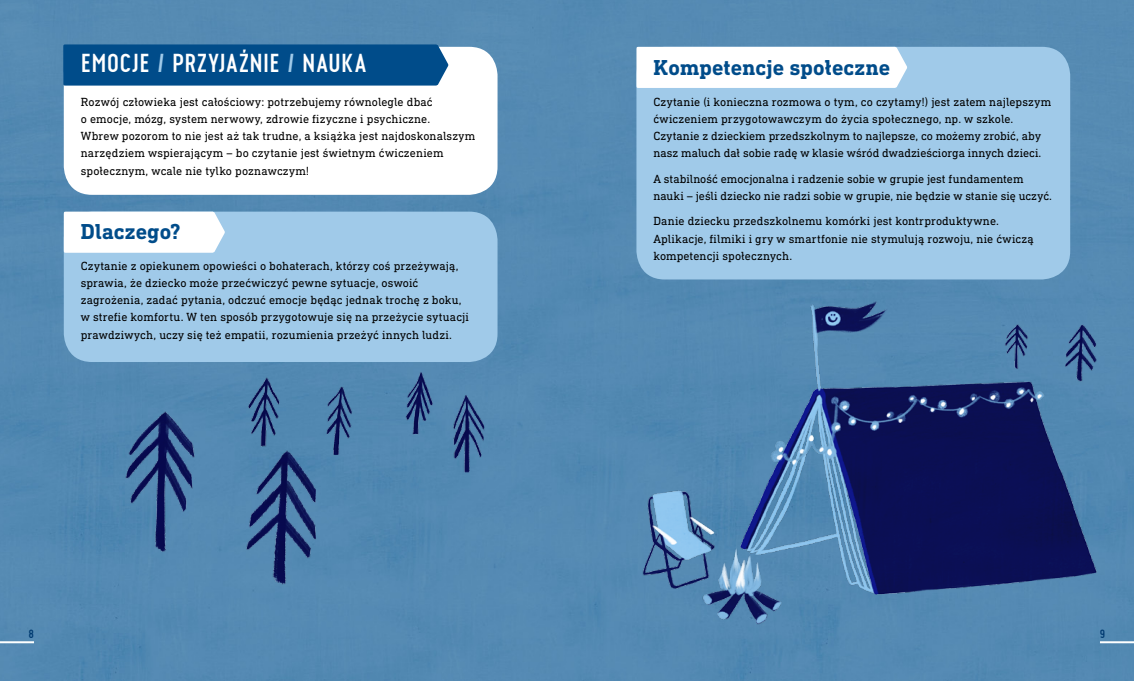
<style>
.page{position:relative;width:1134px;height:681px;background:#fff}
.page>*{position:absolute;margin:0;border:0;box-sizing:border-box;transform-origin:0 0}
.t1{font:700 26px "Pekora";letter-spacing:.01em;color:#fff}
.t2{font:700 22px "DIN Next Slab Pro";letter-spacing:.005em;color:#004c8a}
.t3{font:12px/17.2px "DIN Next Slab Pro";letter-spacing:.005em;color:#000}
.t4{font:700 12px "Pekora";color:#003a70}
.s1{color:#a0cae9}
</style>
<div class="page">
<div style="left:0;top:0;width:1134px;height:298px;background:#558ab3"></div>
<div style="left:64px;top:47px;width:433px;height:148px;background:#fff;border-radius:28px"></div>
<div style="left:64px;top:211px;width:433px;height:151px;background:#a0cae9;border-radius:28px"></div>
<div style="left:636px;top:47px;width:434px;height:232px;background:#a0cae9;border-radius:28px"></div>
<svg style="left:64px;top:211px;width:161px;height:42px;background:#f8fbfd"></svg>
<div style="left:63px;top:44px;width:386px;height:42px;background:#004c8a"></div>
<div style="left:636px;top:47px;width:271px;height:41px;background:#fff"></div>
<img style="left:567px;top:279px;width:567px;height:401px">
<img style="left:0;top:298px;width:575px;height:382px">
<hr style="left:1100px;top:641px;width:34px;height:2px;background:#fff">
<hr style="left:0;top:641px;width:34px;height:2px;background:#fff">
<h1 class="t1" style="left:81px;top:49px;width:288px">EMOCJE <span class="s1">/</span> PRZYJAŹNIE <span class="s1">/</span> NAUKA</h1>
<p class="t3" style="left:81px;top:93px;width:396px">Rozwój człowieka jest całościowy: potrzebujemy równolegle dbać<br>o emocje, mózg, system nerwowy, zdrowie fizyczne i psychiczne.<br>Wbrew pozorom to nie jest aż tak trudne, a książka jest najdoskonalszym narzędziem wspierającym – bo czytanie jest świetnym ćwiczeniem społecznym, wcale nie tylko poznawczym!</p>
<h2 class="t2" style="left:81px;top:219px;width:101px">Dlaczego?</h2>
<p class="t3" style="left:81px;top:257px;width:390px">Czytanie z opiekunem opowieści o bohaterach, którzy coś przeżywają, sprawia, że dziecko może przećwiczyć pewne sytuacje, oswoić zagrożenia, zadać pytania, odczuć emocje będąc jednak trochę z boku, w strefie komfortu. W ten sposób przygotowuje się na przeżycie sytuacji prawdziwych, uczy się też empatii, rozumienia przeżyć innych ludzi.</p>
<h2 class="t2" style="left:653px;top:55px;width:238px">Kompetencje społeczne</h2>
<p class="t3" style="left:653px;top:94px;width:399px">Czytanie (i konieczna rozmowa o tym, co czytamy!) jest zatem najlepszym ćwiczeniem przygotowawczym do życia społecznego, np. w szkole.<br>Czytanie z dzieckiem przedszkolnym to najlepsze, co możemy zrobić, aby nasz maluch dał sobie radę w klasie wśród dwadzieściorga innych dzieci.</p>
<p class="t3" style="left:653px;top:170px;width:400px">A stabilność emocjonalna i radzenie sobie w grupie jest fundamentem nauki – jeśli dziecko nie radzi sobie w grupie, nie będzie w stanie się uczyć.</p>
<p class="t3" style="left:653px;top:213px;width:382px">Danie dziecku przedszkolnemu komórki jest kontrproduktywne.<br>Aplikacje, filmiki i gry w smartfonie nie stymulują rozwoju, nie ćwiczą kompetencji społecznych.</p>
<p class="t4" style="left:28px;top:627px;width:7px">8</p>
<p class="t4" style="left:1100px;top:627px;width:7px">9</p>
</div>
